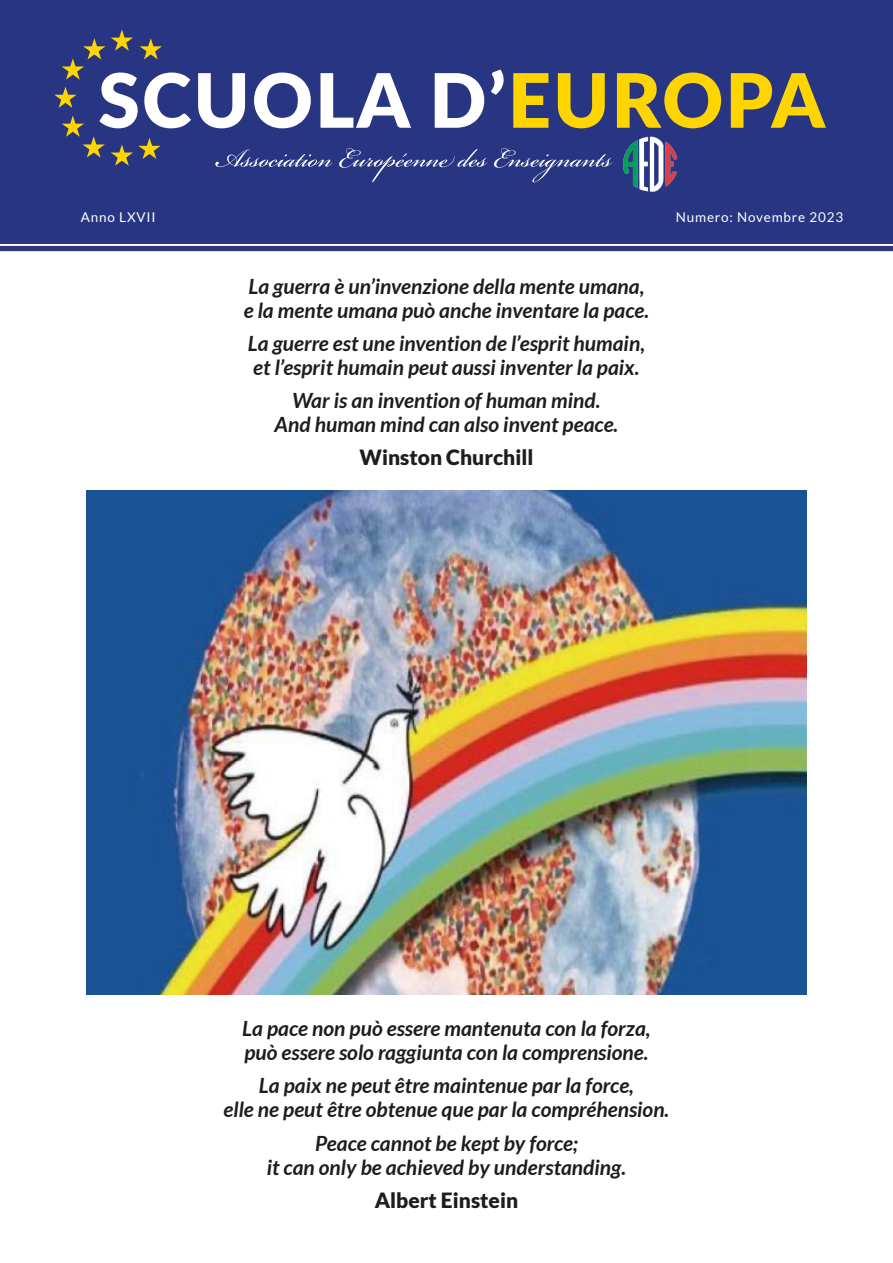
<style>
.page{position:relative;width:893px;height:1263px;background:#fff}
.page>*{position:absolute;margin:0;border:0;box-sizing:border-box;transform-origin:0 0}
.t1{font:italic 700 21px "Lato";color:#1d1d1b}
.t2{font:900 21px "Lato";color:#1d1d1b}
.t3{font:13.5px "Lato";letter-spacing:.06em;color:#fff}
</style>
<div class="page">
<div style="left:0;top:0;width:893px;height:243px;background:#283583"></div>
<hr style="left:0;top:241px;width:893px;height:1px;background:#313881">
<div style="left:0;top:246px;width:893px;height:5px;background:#313881"></div>
<img style="left:633px;top:182px;width:38px;height:10px">
<svg style="left:54px;top:29px;width:772px;height:153px"></svg>
<img style="left:86px;top:490px;width:720px;height:504px">
<p class="t3" style="left:81px;top:210px;width:76px">Anno LXVII</p>
<p class="t3" style="left:676px;top:210px;width:169px">Numero: Novembre 2023</p>
<p class="t1" style="left:248px;top:274px;width:398px">La guerra è un’invenzione della mente umana,</p>
<p class="t1" style="left:244px;top:298px;width:407px">e la mente umana può anche inventare la pace.</p>
<p class="t1" style="left:248px;top:331px;width:399px">La guerre est une invention de l’esprit humain,</p>
<p class="t1" style="left:253px;top:355px;width:388px">et l’esprit humain peut aussi inventer la paix.</p>
<p class="t1" style="left:292px;top:388px;width:310px">War is an invention of human mind.</p>
<p class="t1" style="left:275px;top:412px;width:345px">And human mind can also invent peace.</p>
<p class="t2" style="left:360px;top:445px;width:175px">Winston Churchill</p>
<p class="t1" style="left:242px;top:1017px;width:410px">La pace non può essere mantenuta con la forza,</p>
<p class="t1" style="left:244px;top:1041px;width:406px">può essere solo raggiunta con la comprensione.</p>
<p class="t1" style="left:259px;top:1074px;width:377px">La paix ne peut être maintenue par la force,</p>
<p class="t1" style="left:224px;top:1098px;width:447px">elle ne peut être obtenue que par la compréhension.</p>
<p class="t1" style="left:315px;top:1131px;width:264px">Peace cannot be kept by force;</p>
<p class="t1" style="left:267px;top:1155px;width:361px">it can only be achieved by understanding.</p>
<p class="t2" style="left:375px;top:1187px;width:145px">Albert Einstein</p>
</div>
